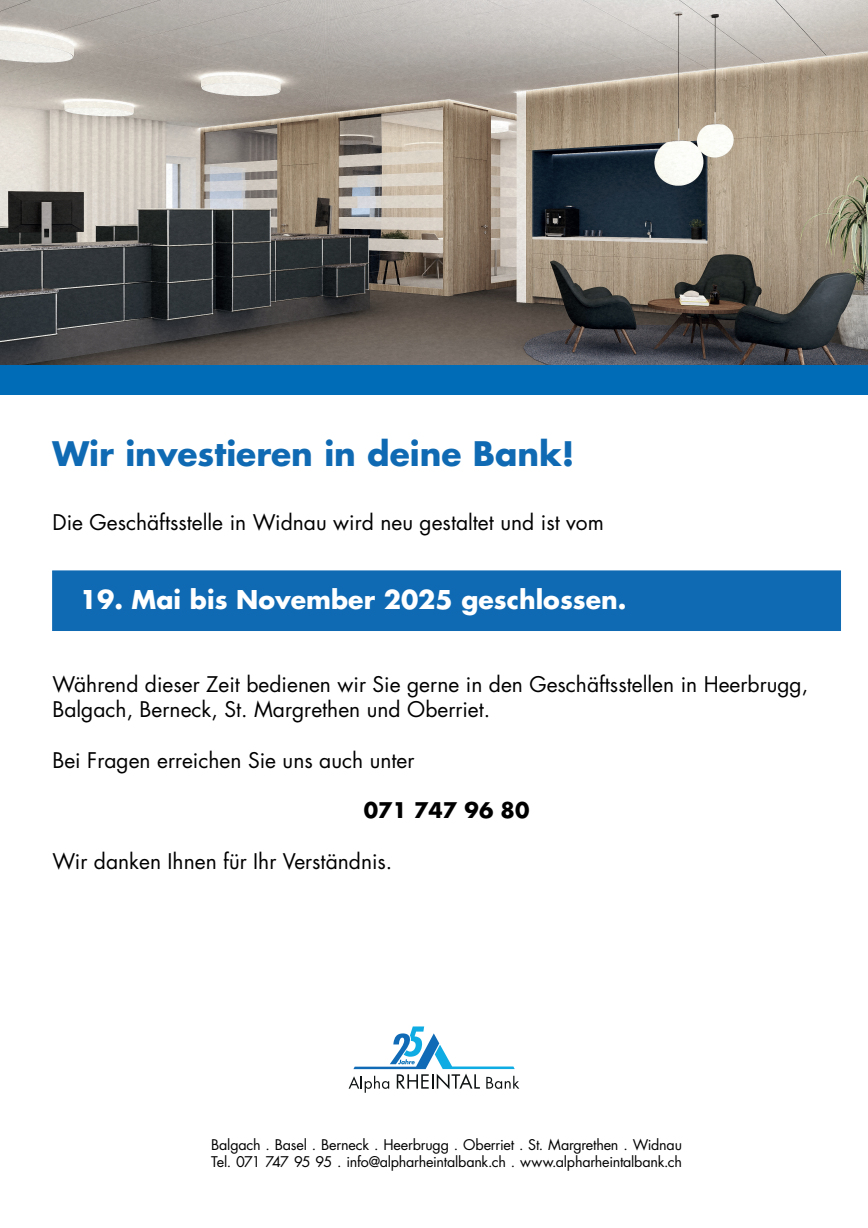
<style>
.page{position:relative;width:868px;height:1228px;background:#fff}
.page>*{position:absolute;margin:0;border:0;box-sizing:border-box;transform-origin:0 0}
.t1{font:700 32.9px "Futura Std";color:#0f6ab3}
.t2{font:700 25.2px "Futura Std";color:#fff}
.t3{font:21px/25.2px "Futura Std";color:#000001}
.t4{font:700 21px "Futura Std";color:#000001}
.t5{font:14.35px/17.2px "Futura Std";letter-spacing:-.015em;color:#000001}
</style>
<div class="page">
<div style="left:0;top:365px;width:868px;height:29px;background:#006bb6"></div>
<div style="left:52px;top:571px;width:789px;height:60px;background:#0f6ab3"></div>
<img style="left:0;top:0;width:868px;height:365px">
<svg style="left:349px;top:1026px;width:170px;height:67px"></svg>
<h1 class="t1" style="left:52px;top:431px;width:524px">Wir investieren in deine Bank!</h1>
<p class="t3" style="left:52px;top:510px;width:553px">Die Geschäftsstelle in Widnau wird neu gestaltet und ist vom</p>
<p class="t2" style="left:80px;top:583px;width:548px">19. Mai bis November 2025 geschlossen.</p>
<p class="t3" style="left:52px;top:672px;width:757px">Während dieser Zeit bedienen wir Sie gerne in den Geschäftsstellen in Heerbrugg,<br>Balgach, Berneck, St. Margrethen und Oberriet.</p>
<p class="t3" style="left:52px;top:747px;width:364px">Bei Fragen erreichen Sie uns auch unter</p>
<p class="t4" style="left:364px;top:796px;width:167px">071 747 96 80</p>
<p class="t3" style="left:52px;top:848px;width:341px">Wir danken Ihnen für Ihr Verständnis.</p>
<p class="t5" style="left:211px;top:1136px;width:473px">Balgach . Basel . Berneck . Heerbrugg . Oberriet . St. Margrethen . Widnau<br>Tel. 071 747 95 95 . info@alpharheintalbank.ch . www.alpharheintalbank.ch</p>
</div>
